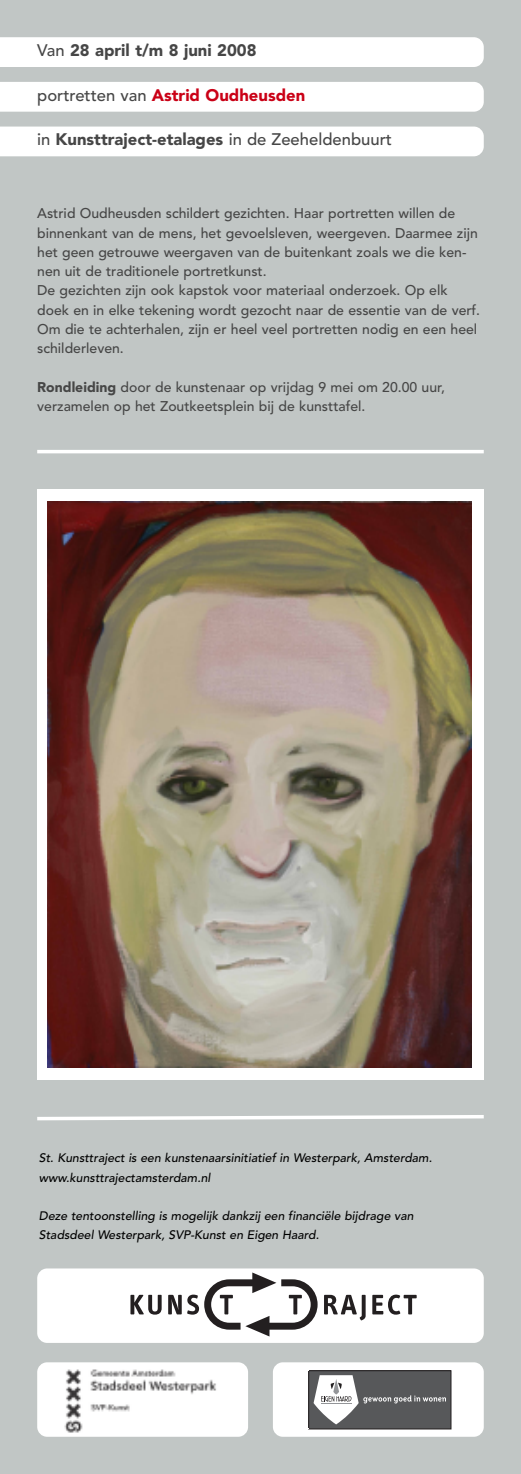
<style>
.page{position:relative;width:521px;height:1474px;background:#fff}
.page>*{position:absolute;margin:0;border:0;box-sizing:border-box;transform-origin:0 0}
.t1{font:900 16.62px "Avenir";color:#464646}
.t2{font:900 16.62px "Avenir";color:#ca0016}
.t3{font:500 14px/19.2px "Avenir";color:#464646}
.t4{font:italic 500 12.25px/19.2px "Avenir";color:#000}
.s1{font-weight:500}
.s2{font-weight:500;color:#464646}
.s3{font-weight:900}
</style>
<div class="page">
<div style="left:0;top:0;width:521px;height:1473px;background:#c1c6c5"></div>
<div style="left:37px;top:489px;width:447px;height:590px;background:#fff"></div>
<img style="left:47px;top:501px;width:424px;height:566px">
<hr style="left:37px;top:450px;width:447px;height:3px;background:#fff">
<svg style="left:37px;top:1115px;width:447px;height:6px"></svg>
<div style="left:0;top:37px;width:484px;height:30px;background:#fff"></div>
<div style="left:0;top:82px;width:484px;height:30px;background:#fff"></div>
<div style="left:0;top:126px;width:484px;height:30px;background:#fff"></div>
<div style="left:37px;top:1268px;width:447px;height:74px;background:#fff;border-radius:10px"></div>
<svg style="left:130px;top:1294px;width:32px;height:20px"></svg>
<svg style="left:168px;top:1272px;width:150px;height:64px"></svg>
<svg style="left:324px;top:1294px;width:42px;height:26px"></svg>
<svg style="left:372px;top:1294px;width:45px;height:20px"></svg>
<div style="left:273px;top:1362px;width:211px;height:74px;background:#fff;border-radius:10px"></div>
<div style="left:309px;top:1370px;width:142px;height:58px;background:#57585a"></div>
<div style="left:308px;top:1370px;width:143px;height:59px;border:1px solid #231f20"></div>
<svg style="left:313px;top:1375px;width:133px;height:49px"></svg>
<div style="left:37px;top:1362px;width:211px;height:74px;background:#fff;border-radius:10px"></div>
<img style="left:64px;top:1369px;width:152px;height:64px">
<p class="t1" style="left:37px;top:43px;width:221px"><span class="s1">Van</span> 28 april t/m 8 juni 2008</p>
<p class="t2" style="left:37px;top:88px;width:270px"><span class="s2">portretten van</span> Astrid Oudheusden</p>
<p class="t1" style="left:37px;top:133px;width:356px"><span class="s1">in</span> Kunsttraject-etalages <span class="s1">in de Zeeheldenbuurt</span></p>
<p class="t3" style="left:37px;top:205px;width:444px">Astrid Oudheusden schildert gezichten. Haar portretten willen de binnenkant van de mens, het gevoelsleven, weergeven. Daarmee zijn het geen getrouwe weergaven van de buitenkant zoals we die ken&shy;nen uit de traditionele portretkunst.<br>De gezichten zijn ook kapstok voor materiaal onderzoek. Op elk doek en in elke tekening wordt gezocht naar de essentie van de verf.<br>Om die te achterhalen, zijn er heel veel portretten nodig en een heel schilderleven.</p>
<p class="t3" style="left:37px;top:378px;width:409px"><span class="s3">Rondleiding</span> door de kunstenaar op vrijdag 9 mei om 20.00 uur, verzamelen op het Zoutkeetsplein bij de kunsttafel.</p>
<p class="t4" style="left:39px;top:1149px;width:395px">St. Kunsttraject is een kunstenaarsinitiatief in Westerpark, Amsterdam. www.kunsttrajectamsterdam.nl</p>
<p class="t4" style="left:39px;top:1207px;width:376px">Deze tentoonstelling is mogelijk dankzij een financiële bijdrage van<br>Stadsdeel Westerpark, SVP-Kunst en Eigen Haard.</p>
</div>
